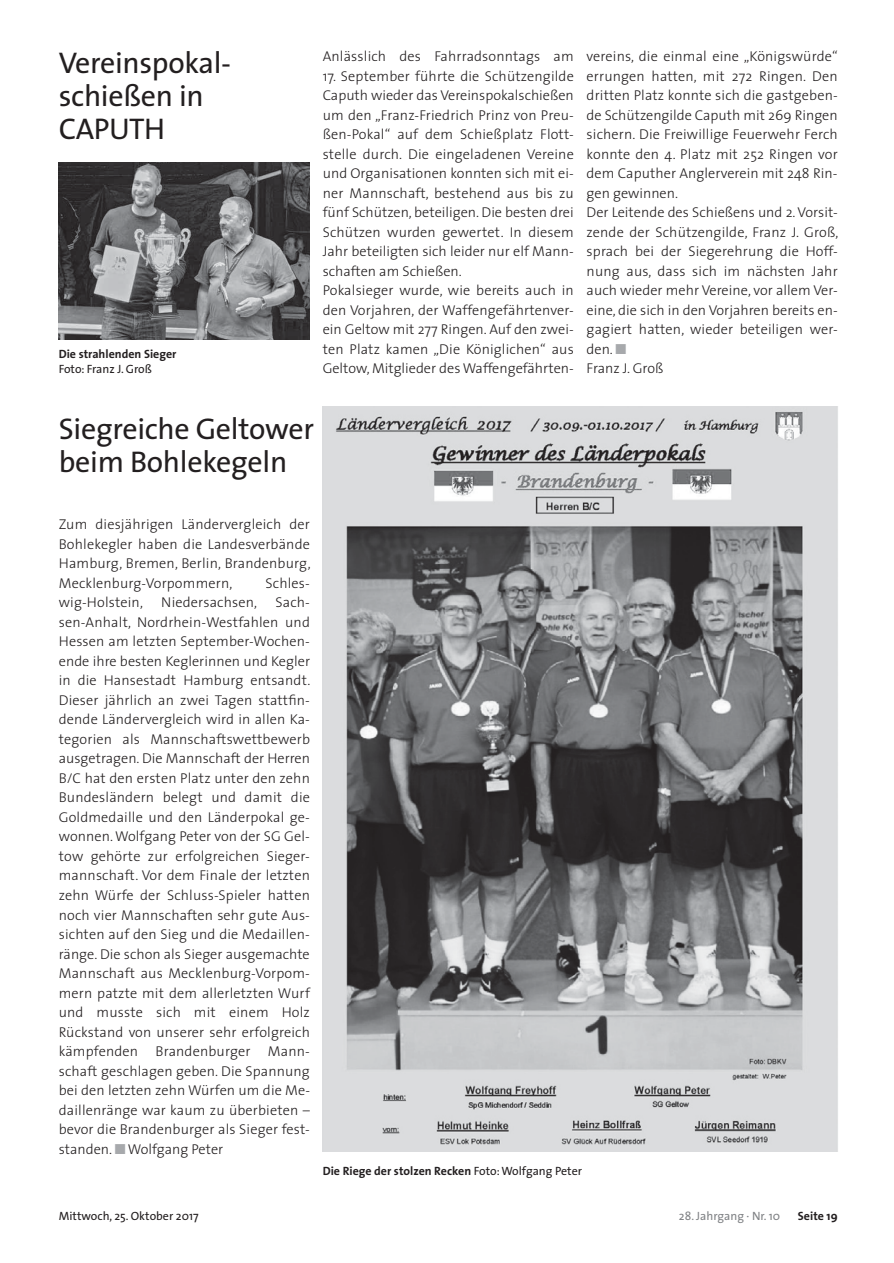
<style>
.page{position:relative;width:894px;height:1263px;background:#fff}
.page>*{position:absolute;margin:0;border:0;box-sizing:border-box;transform-origin:0 0}
.t1{font:30px/33px "The Sans";letter-spacing:-.01em;color:#231f20}
.t2{font:300 14.25px/19.5px "The Sans";letter-spacing:.01em;color:#231f20;text-align:justify}
.t3{font:700 12px "The Sans";color:#231f20}
.t4{font:12px "The Sans";color:#231f20}
.t5{font:12px "The Sans";color:#808285}
.s1{font-weight:400}
</style>
<div class="page">
<img style="left:322px;top:406px;width:516px;height:745px">
<img style="left:59px;top:163px;width:251px;height:176px">
<h1 class="t1" style="left:59px;top:49px;width:174px">Vereinspokal&shy;schießen in<br>CAPUTH</h1>
<p class="t3" style="left:59px;top:348px;width:119px">Die strahlenden Sieger</p>
<p class="t4" style="left:59px;top:364px;width:95px">Foto: Franz J. Groß</p>
<p class="t2" style="left:322px;top:48px;width:252px">Anlässlich des Fahrradsonntags am</p>
<p class="t2" style="left:322px;top:67px;width:252px;text-align:left">17. September führte die Schützengilde Caputh wieder das Vereinspokalschießen um den „Franz-Friedrich Prinz von Preu&shy;ßen-Pokal“ auf dem Schießplatz Flott&shy;stelle durch. Die eingeladenen Vereine und Organisationen konnten sich mit ei&shy;ner Mannschaft, bestehend aus bis zu fünf Schützen, beteiligen. Die besten drei Schützen wurden gewertet. In diesem Jahr beteiligten sich leider nur elf Mann&shy;schaften am Schießen.<br>Pokalsieger wurde, wie bereits auch in den Vorjahren, der Waffengefährtenver&shy;ein Geltow mit 277 Ringen. Auf den zwei&shy;ten Platz kamen „Die Königlichen“ aus Geltow, Mitglieder des Waffengefährten-</p>
<p class="t2" style="left:586px;top:48px;width:253px;text-align:left">vereins, die einmal eine „Königswürde“ errungen hatten, mit 272 Ringen. Den dritten Platz konnte sich die gastgeben&shy;de Schützengilde Caputh mit 269 Ringen sichern. Die Freiwillige Feuerwehr Ferch konnte den 4. Platz mit 252 Ringen vor dem Caputher Anglerverein mit 248 Rin&shy;gen gewinnen.<br>Der Leitende des Schießens und 2. Vorsit&shy;zende der Schützengilde, Franz J. Groß, sprach bei der Siegerehrung die Hoff&shy;nung aus, dass sich im nächsten Jahr auch wieder mehr Vereine, vor allem Ver&shy;eine, die sich in den Vorjahren bereits en&shy;gagiert hatten, wieder beteiligen wer&shy;den.<br>Franz J. Groß</p>
<h1 class="t1" style="left:59px;top:415px;width:257px">Siegreiche Geltower beim Bohlekegeln</h1>
<p class="t2" style="left:59px;top:516px;width:253px">Zum diesjährigen Ländervergleich der Bohlekegler haben die Landesverbände Hamburg, Bremen, Berlin, Brandenburg, Mecklenburg-Vorpommern,</p>
<p class="t2" style="left:265px;top:574px;width:46px">Schles-</p>
<p class="t2" style="left:59px;top:594px;width:253px;text-indent:216px">Sach&shy;sen-Anhalt, Nordrhein-Westfahlen und Hessen am letzten September-Wochen&shy;ende ihre besten Keglerinnen und Kegler in die Hansestadt Hamburg entsandt.<br>Dieser jährlich an zwei Tagen stattfin&shy;dende Ländervergleich wird in allen Ka&shy;tegorien als Mannschaftswettbewerb ausgetragen. Die Mannschaft der Herren B/C hat den ersten Platz unter den zehn Bundesländern belegt und damit die Goldmedaille und den Länderpokal ge&shy;wonnen. Wolfgang Peter von der SG Gel&shy;tow gehörte zur erfolgreichen Sieger&shy;mannschaft. Vor dem Finale der letzten zehn Würfe der Schluss-Spieler hatten noch vier Mannschaften sehr gute Aus&shy;sichten auf den Sieg und die Medaillen&shy;ränge. Die schon als Sieger ausgemachte Mannschaft aus Mecklenburg-Vorpom&shy;mern patzte mit dem allerletzten Wurf und musste sich mit einem Holz Rückstand von unserer sehr erfolgreich kämpfenden Brandenburger Mann&shy;schaft geschlagen geben. Die Spannung bei den letzten zehn Würfen um die Me&shy;daillenränge war kaum zu überbieten – bevor die Brandenburger als Sieger fest&shy;standen. Wolfgang Peter</p>
<p class="t2" style="left:59px;top:594px;width:86px">wig-Holstein,</p>
<p class="t2" style="left:161px;top:594px;width:97px">Niedersachsen,</p>
<p class="t3" style="left:322px;top:1164px;width:261px">Die Riege der stolzen Recken <span class="s1">Foto: Wolfgang Peter</span></p>
<p class="t4" style="left:59px;top:1211px;width:141px">Mittwoch, 25. Oktober 2017</p>
<p class="t5" style="left:678px;top:1211px;width:103px">28. Jahrgang · Nr. 10</p>
<p class="t3" style="left:797px;top:1210px;width:41px">Seite 19</p>
</div>
